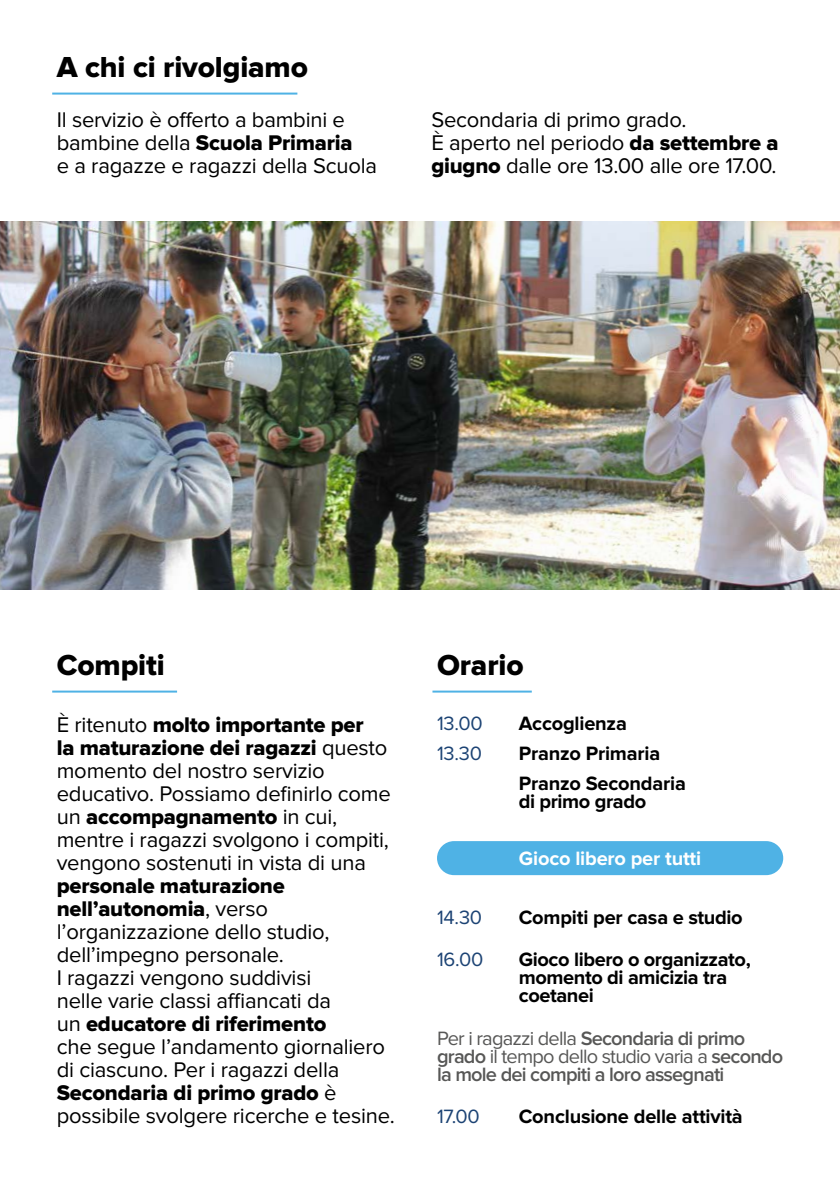
<style>
.page{position:relative;width:840px;height:1191px;background:#fff}
.page>*{position:absolute;margin:0;border:0;box-sizing:border-box;transform-origin:0 0}
.t1{font:30px "Proxima Nova Extrabld";letter-spacing:-.005em;color:#000}
.t2{font:22px/23px "Proxima Nova";letter-spacing:-.01em;color:#000}
.t3{font:22px/23px "Proxima Nova Extrabld";letter-spacing:-.01em;color:#000}
.t4{font:700 20px/30px "Proxima Nova";letter-spacing:-.01em;color:#000}
.t5{font:600 20px/18px "Proxima Nova";letter-spacing:-.04em;color:#575756}
.t6{font:20px/30px "Proxima Nova";letter-spacing:-.01em;color:#1c4374}
.t7{font:700 20px "Proxima Nova";letter-spacing:-.01em;color:#fff}
.s1{font-family:"Proxima Nova"}
.s2{font-family:"Proxima Nova Extrabld"}
.s3{font-weight:400}
</style>
<div class="page">
<img style="left:0;top:221px;width:839px;height:369px">
<hr style="left:52px;top:93px;width:245px;height:2px;background:#4fb2e5">
<hr style="left:432px;top:690px;width:99px;height:2px;background:#4fb2e5">
<div style="left:437px;top:841px;width:345px;height:34px;background:#4fb2e5;border-radius:17px"></div>
<hr style="left:52px;top:690px;width:125px;height:2px;background:#4fb2e5">
<h1 class="t1" style="left:57px;top:53px;width:252px">A chi ci rivolgiamo</h1>
<p class="t2" style="left:57px;top:109px;width:289px">Il servizio è offerto a bambini e</p>
<p class="t3" style="left:57px;top:132px;width:297px"><span class="s1">bambine della</span> Scuola Primaria</p>
<p class="t2" style="left:57px;top:155px;width:322px">e a ragazze e ragazzi della Scuola</p>
<p class="t2" style="left:431px;top:109px;width:348px">Secondaria di primo grado.<br>È aperto nel periodo <span class="s2">da settembre a giugno</span> dalle ore 13.00 alle ore 17.00.</p>
<h1 class="t1" style="left:57px;top:651px;width:109px">Compiti</h1>
<p class="t3" style="left:57px;top:714px;width:332px"><span class="s1">È ritenuto</span> molto importante per<br>la maturazione dei ragazzi <span class="s1">questo</span></p>
<p class="t2" style="left:57px;top:760px;width:335px">momento del nostro servizio educativo. Possiamo definirlo come</p>
<p class="t3" style="left:57px;top:806px;width:282px"><span class="s1">un</span> accompagnamento <span class="s1">in cui,</span></p>
<p class="t2" style="left:57px;top:829px;width:333px">mentre i ragazzi svolgono i compiti, vengono sostenuti in vista di una</p>
<p class="t3" style="left:57px;top:875px;width:229px">personale maturazione nell’autonomia<span class="s1">, verso</span></p>
<p class="t2" style="left:57px;top:921px;width:276px">l’organizzazione dello studio, dell’impegno personale.<br>I ragazzi vengono suddivisi nelle varie classi affiancati da</p>
<p class="t3" style="left:57px;top:1013px;width:271px"><span class="s1">un</span> educatore di riferimento</p>
<p class="t2" style="left:57px;top:1036px;width:329px">che segue l’andamento giornaliero di ciascuno. Per i ragazzi della</p>
<p class="t3" style="left:57px;top:1081px;width:281px">Secondaria di primo grado <span class="s1">è</span></p>
<p class="t2" style="left:57px;top:1104px;width:339px">possibile svolgere ricerche e tesine.</p>
<h1 class="t1" style="left:437px;top:651px;width:88px">Orario</h1>
<p class="t6" style="left:437px;top:709px;width:47px">13.00<br>13.30</p>
<p class="t4" style="left:518px;top:709px;width:168px">Accoglienza<br>Pranzo Primaria<br>Pranzo Secondaria</p>
<p class="t4" style="left:518px;top:787px;width:129px">di primo grado</p>
<p class="t7" style="left:518px;top:849px;width:184px">Gioco libero per tutti</p>
<p class="t6" style="left:437px;top:903px;width:47px">14.30</p>
<p class="t4" style="left:518px;top:903px;width:225px">Compiti per casa e studio</p>
<p class="t6" style="left:437px;top:945px;width:48px">16.00</p>
<p class="t4" style="left:518px;top:951px;width:233px;line-height:18px">Gioco libero o organizzato, momento di amicizia tra coetanei</p>
<p class="t5" style="left:437px;top:1029px;width:347px"><span class="s3">Per i ragazzi della</span> Secondaria di primo grado <span class="s3">il tempo dello studio varia a</span> secondo la mole dei compiti a loro assegnati</p>
<p class="t6" style="left:437px;top:1102px;width:44px">17.00</p>
<p class="t4" style="left:518px;top:1102px;width:225px">Conclusione delle attività</p>
</div>
